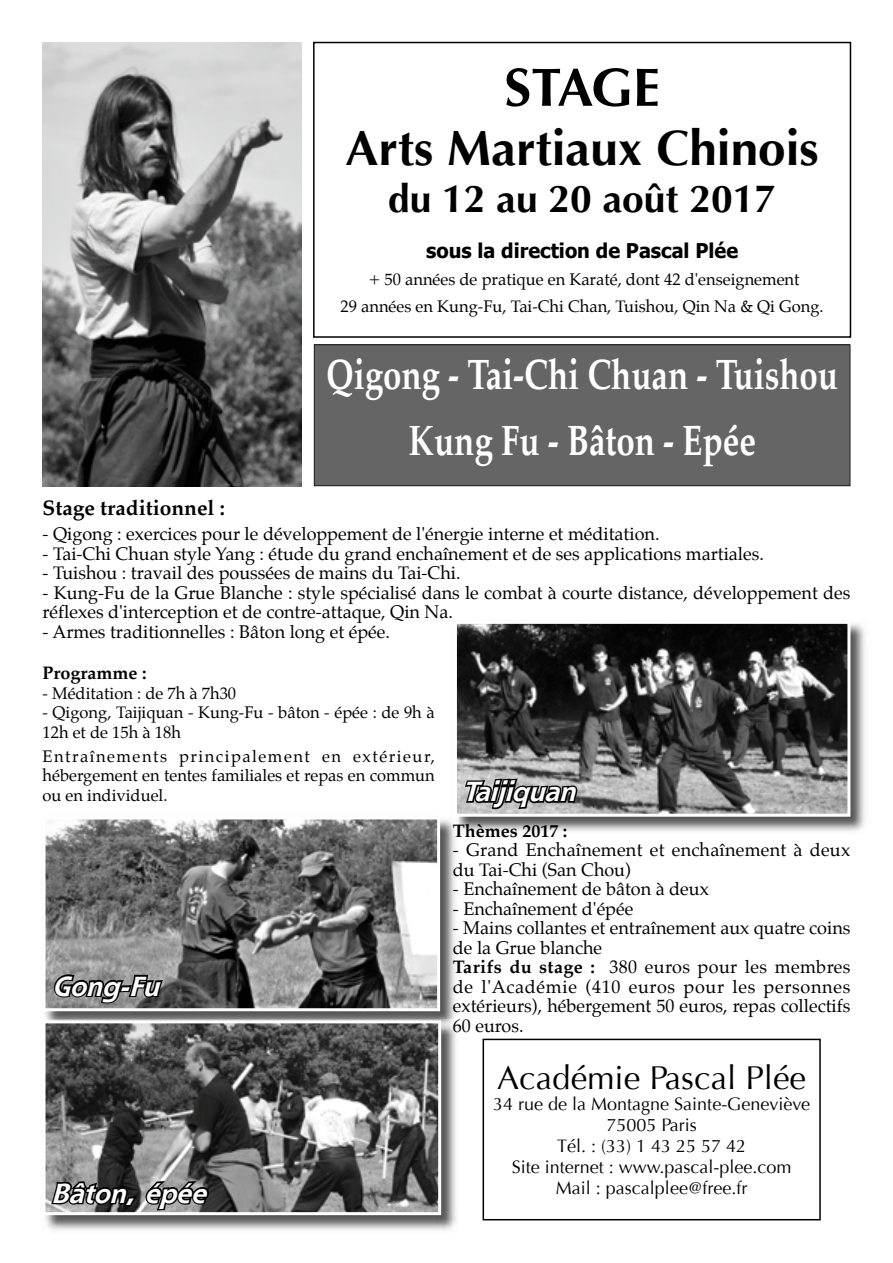
<style>
.page{position:relative;width:893px;height:1263px;background:#fff}
.page>*{position:absolute;margin:0;border:0;box-sizing:border-box;transform-origin:0 0}
.t1{font:700 54px "Optima";letter-spacing:-.025em;color:#000}
.t2{font:700 49.5px "Optima";color:#000}
.t3{font:700 42.3px/66px "Palatino";color:#fff;text-align:center;scale:.78 1}
.t4{font:700 39px "Optima";color:#000}
.t5{font:33px "Optima";color:#000}
.t6{font:italic 700 27px "Shannon";color:#fff}
.t7{font:700 21px "Palatino";color:#000}
.t8{font:700 20.25px "Tahoma";color:#000}
.t9{font:18px/19.5px "Palatino";color:#000}
.t10{font:18px/21px "Optima";color:#000;text-align:center}
.t11{font:700 18px "Palatino";color:#000}
.t12{font:16.5px/19.5px "Palatino";color:#000;text-align:center}
.s1{font-size:18px}
.s2{font-weight:700}
</style>
<div class="page">
<img style="left:43px;top:43px;width:258px;height:444px">
<div style="left:314px;top:344px;width:536px;height:142px;background:#656565"></div>
<svg style="left:313px;top:42px;width:538px;height:296px"></svg>
<img style="left:45px;top:819px;width:412px;height:411px">
<svg style="left:45px;top:819px;width:395px;height:192px;background:#7c7c7c"></svg>
<svg style="left:51px;top:973px;width:114px;height:32px;background:#505050"></svg>
<img style="left:458px;top:623px;width:408px;height:209px">
<img style="left:453px;top:819px;width:4px;height:16px">
<svg style="left:456px;top:623px;width:394px;height:194px;background:#535353"></svg>
<svg style="left:463px;top:777px;width:117px;height:34px;background:#5e5e5e"></svg>
<img style="left:45px;top:1019px;width:412px;height:11px">
<svg style="left:45px;top:1020px;width:396px;height:195px;background:#666"></svg>
<svg style="left:49px;top:1179px;width:161px;height:39px;background:#575757"></svg>
<svg style="left:483px;top:1039px;width:338px;height:181px"></svg>
<h1 class="t1" style="left:504px;top:56px;width:157px">STAGE</h1>
<h2 class="t2" style="left:346px;top:120px;width:475px">Arts Martiaux Chinois</h2>
<h3 class="t4" style="left:388px;top:176px;width:390px">du 12 au 20 août 2017</h3>
<p class="t8" style="left:426px;top:238px;width:313px">sous la direction de Pascal Plée</p>
<p class="t12" style="left:341px;top:267px;width:485px;line-height:27px"><span class="s1">+</span> 50 années de pratique en Karaté, dont 42 d'enseignement<br>29 années en Kung-Fu, Tai-Chi Chan, Tuishou, Qin Na &amp; Qi Gong.</p>
<h3 class="t3" style="left:326px;top:345px;width:658px">Qigong - Tai-Chi Chuan - Tuishou<br>Kung Fu - Bâton - Epée</h3>
<p class="t7" style="left:43px;top:495px;width:184px">Stage traditionnel :</p>
<p class="t9" style="left:43px;top:526px;width:618px">- Qigong : exercices pour le développement de l'énergie interne et méditation.</p>
<p class="t9" style="left:43px;top:545px;width:723px">- Tai-Chi Chuan style Yang : étude du grand enchaînement et de ses applications martiales.</p>
<p class="t9" style="left:43px;top:565px;width:420px">- Tuishou : travail des poussées de mains du Tai-Chi.</p>
<p class="t9" style="left:43px;top:584px;width:809px">- Kung-Fu de la Grue Blanche : style spécialisé dans le combat à courte distance, développement des réflexes d'interception et de contre-attaque, Qin Na.</p>
<p class="t9" style="left:43px;top:623px;width:349px">- Armes traditionnelles : Bâton long et épée.</p>
<p class="t11" style="left:43px;top:662px;width:106px">Programme :</p>
<p class="t12" style="left:43px;top:685px;width:195px">- Méditation : de 7h à 7h30</p>
<p class="t12" style="left:43px;top:704px;width:394px;text-align:left">- Qigong, Taijiquan - Kung-Fu - bâton - épée : de 9h à<br>12h et de 15h à 18h</p>
<p class="t12" style="left:43px;top:748px;width:394px;text-align:justify">Entraînements principalement en extérieur, hébergement en tentes familiales et repas en commun ou en individuel.</p>
<h3 class="t6" style="left:52px;top:969px;width:116px">Gong-Fu</h3>
<h3 class="t6" style="left:51px;top:1176px;width:165px">Bâton,épée</h3>
<h3 class="t6" style="left:463px;top:775px;width:123px">Taijiquan</h3>
<p class="t11" style="left:453px;top:819px;width:116px">Thèmes 2017 :</p>
<p class="t9" style="left:453px;top:842px;width:399px">- Grand Enchaînement et enchaînement à deux du Tai-Chi (San Chou)</p>
<p class="t9" style="left:453px;top:881px;width:258px">- Enchaînement de bâton à deux</p>
<p class="t9" style="left:453px;top:900px;width:182px">- Enchaînement d'épée</p>
<p class="t9" style="left:453px;top:920px;width:399px">- Mains collantes et entraînement aux quatre coins de la Grue blanche<br><span class="s2">Tarifs du stage :</span> 380 euros pour les membres de l'Académie (410 euros pour les personnes extérieurs), hébergement 50 euros, repas collectifs 60 euros.</p>
<h3 class="t5" style="left:497px;top:1059px;width:310px">Académie Pascal Plée</h3>
<p class="t10" style="left:493px;top:1094px;width:318px">34 rue de la Montagne Sainte-Geneviève<br>75005 Paris<br>Tél. : (33) 1 43 25 57 42<br>Site internet : www.pascal-plee.com<br>Mail : pascalplee@free.fr</p>
</div>
